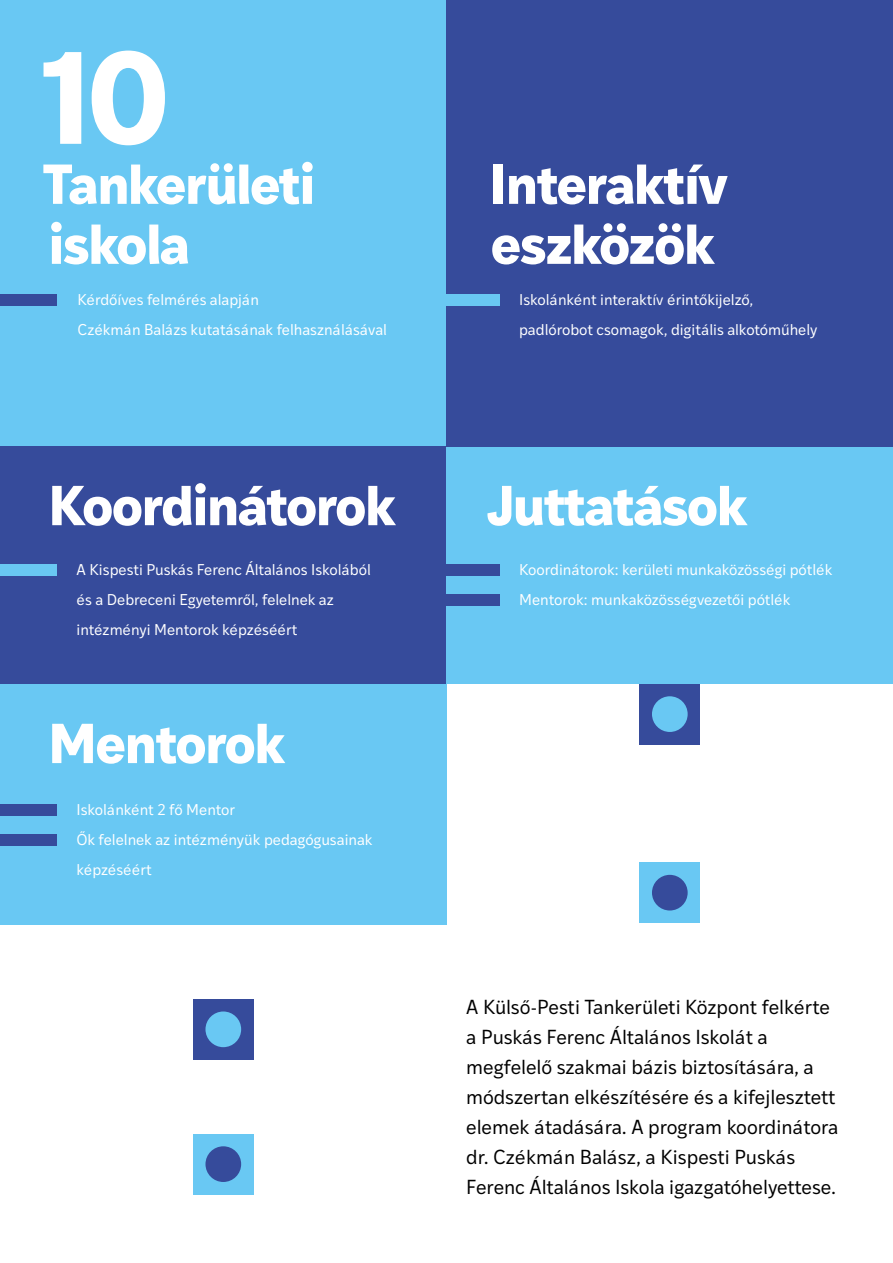
<style>
.page{position:relative;width:893px;height:1263px;background:#fff}
.page>*{position:absolute;margin:0;border:0;box-sizing:border-box;transform-origin:0 0}
.t1{font:700 126px "Ivy Style Sans";color:#fff}
.t2{font:700 54px/60px "Ivy Style Sans";letter-spacing:-.04em;color:#fff}
.t3{font:19.5px/30px "Ivy Style Sans";letter-spacing:-.01em;color:#000}
.t4{font:15px/30px "Ivy Style Sans";letter-spacing:-.01em;color:#fff}
</style>
<div class="page">
<div style="left:0;top:0;width:447px;height:447px;background:#69c8f3"></div>
<div style="left:0;top:447px;width:447px;height:237px;background:#364b9b"></div>
<div style="left:0;top:684px;width:447px;height:240px;background:#69c8f3"></div>
<div style="left:447px;top:447px;width:446px;height:237px;background:#69c8f3"></div>
<div style="left:446px;top:0;width:447px;height:447px;background:#364b9b"></div>
<div style="left:0;top:294px;width:56px;height:11px;background:#364b9b"></div>
<div style="left:0;top:564px;width:56px;height:11px;background:#69c8f3"></div>
<div style="left:446px;top:564px;width:54px;height:11px;background:#364b9b"></div>
<div style="left:446px;top:594px;width:54px;height:11px;background:#364b9b"></div>
<div style="left:0;top:804px;width:56px;height:11px;background:#364b9b"></div>
<div style="left:0;top:834px;width:56px;height:11px;background:#364b9b"></div>
<div style="left:446px;top:294px;width:54px;height:11px;background:#69c8f3"></div>
<div style="left:193px;top:1134px;width:60px;height:60px;background:#69c8f3"></div>
<div style="left:205px;top:1146px;width:36px;height:36px;background:#364b9b;border-radius:50%"></div>
<div style="left:640px;top:863px;width:60px;height:60px;background:#69c8f3"></div>
<div style="left:652px;top:875px;width:36px;height:35px;background:#364b9b;border-radius:50%"></div>
<div style="left:640px;top:684px;width:60px;height:60px;background:#364b9b"></div>
<div style="left:652px;top:696px;width:36px;height:36px;background:#69c8f3;border-radius:50%"></div>
<div style="left:193px;top:999px;width:60px;height:60px;background:#364b9b"></div>
<div style="left:205px;top:1011px;width:36px;height:36px;background:#69c8f3;border-radius:50%"></div>
<h1 class="t1" style="left:37px;top:-5px;width:135px">10</h1>
<h2 class="t2" style="left:41px;top:150px;width:276px">Tankerületi iskola</h2>
<h2 class="t2" style="left:490px;top:150px;width:240px">Interaktív eszközök</h2>
<p class="t4" style="left:78px;top:284px;width:311px">Kérdőíves felmérés alapján<br>Czékmán Balázs kutatásának felhasználásával</p>
<p class="t4" style="left:519px;top:284px;width:300px">Iskolánként interaktív érintőkijelző, padlórobot csomagok, digitális alkotóműhely</p>
<h2 class="t2" style="left:48px;top:472px;width:349px">Koordinátorok</h2>
<h2 class="t2" style="left:486px;top:472px;width:263px">Juttatások</h2>
<p class="t4" style="left:77px;top:554px;width:296px">A Kispesti Puskás Ferenc Általános Iskolából és a Debreceni Egyetemről, felelnek az intézményi Mentorok képzéséért</p>
<p class="t4" style="left:519px;top:554px;width:315px">Koordinátorok: kerületi munkaközösségi pótlék<br>Mentorok: munkaközösségvezetői pótlék</p>
<h2 class="t2" style="left:48px;top:709px;width:239px">Mentorok</h2>
<p class="t4" style="left:77px;top:794px;width:297px">Iskolánként 2 fő Mentor<br>Ők felelnek az intézményük pedagógusainak képzéséért</p>
<p class="t3" style="left:466px;top:991px;width:374px">A Külső-Pesti Tankerületi Központ felkérte a Puskás Ferenc Általános Iskolát a megfelelő szakmai bázis biztosítására, a módszertan elkészítésére és a kifejlesztett elemek átadására. A program koordinátora dr. Czékmán Balász, a Kispesti Puskás Ferenc Általános Iskola igazgatóhelyettese.</p>
</div>
